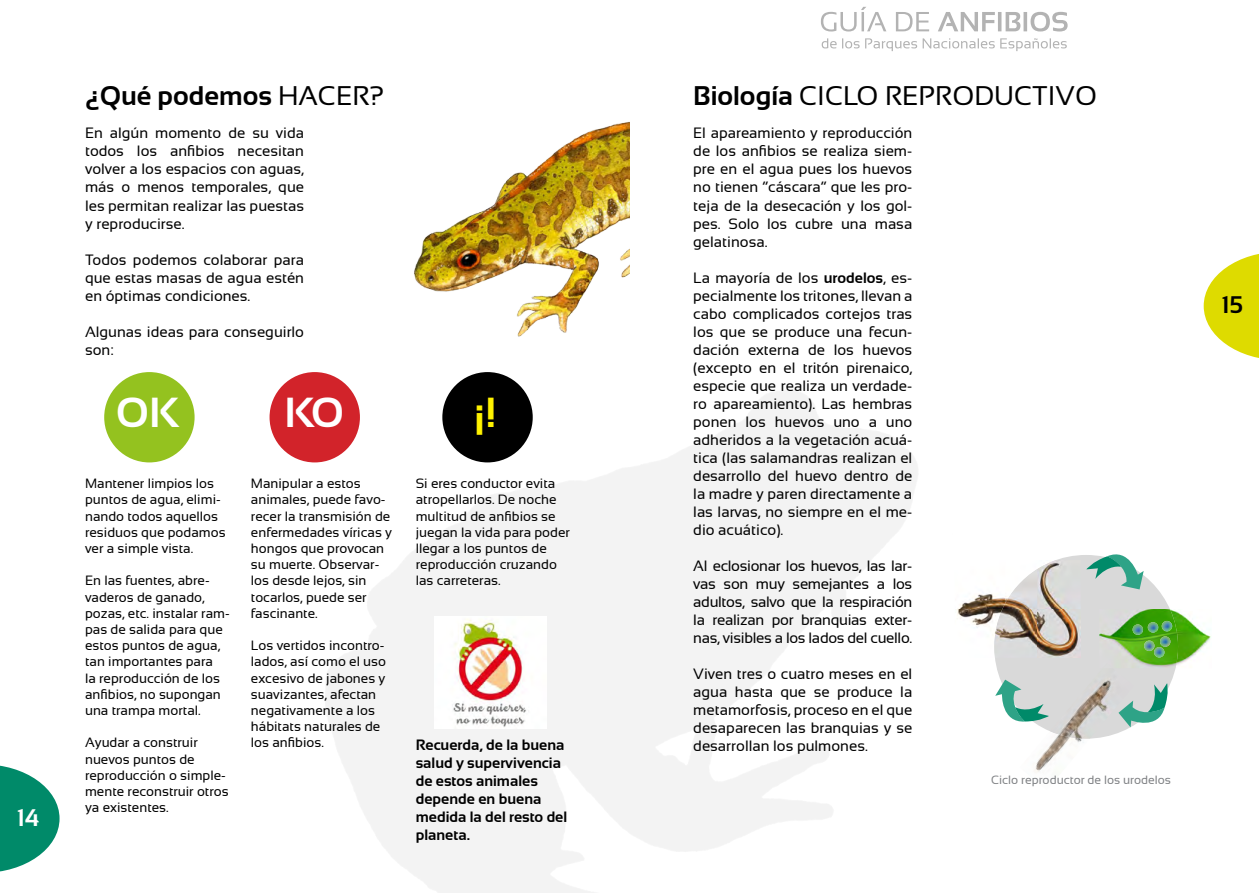
<style>
.page{position:relative;width:1259px;height:893px;background:#fff}
.page>*{position:absolute;margin:0;border:0;box-sizing:border-box;transform-origin:0 0}
.t1{font:700 42px "Sansation";color:#fff}
.t2{font:700 42px "Sansation";color:#fff200}
.t3{font:27px "Sansation";color:#000}
.t4{font:700 27px "Sansation";color:#000}
.t5{font:700 24px "Sansation";color:#000}
.t6{font:700 24px "Sansation";color:#fff}
.t7{font:15px/18px "Sansation";color:#000;text-align:justify}
.t8{font:700 15px/18px "Sansation";color:#000}
.t9{font:13.5px/16.2px "Sansation";color:#000}
.t10{font:12px "Sansation";color:#808285}
.s1{font-weight:400}
.s2{font-weight:700}
</style>
<div class="page">
<svg style="left:821px;top:7px;width:246px;height:25px"></svg>
<svg style="left:821px;top:38px;width:245px;height:13px"></svg>
<img style="left:307px;top:374px;width:611px;height:519px">
<svg style="left:1203px;top:254px;width:56px;height:104px"></svg>
<svg style="left:0;top:765px;width:60px;height:107px"></svg>
<div style="left:104px;top:372px;width:91px;height:90px;background:#94c21f;border-radius:50%"></div>
<div style="left:269px;top:372px;width:91px;height:90px;background:#d2232a;border-radius:50%"></div>
<div style="left:442px;top:372px;width:91px;height:90px;background:#000;border-radius:50%"></div>
<img style="left:435px;top:617px;width:111px;height:111px">
<img style="left:414px;top:122px;width:215px;height:215px">
<div style="left:994px;top:555px;width:184px;height:184px;background:#d9d9d9;border-radius:50%"></div>
<svg style="left:995px;top:680px;width:54px;height:43px"></svg>
<svg style="left:1086px;top:554px;width:57px;height:35px"></svg>
<svg style="left:1134px;top:683px;width:35px;height:42px"></svg>
<img style="left:958px;top:594px;width:44px;height:15px">
<img style="left:957px;top:609px;width:37px;height:19px">
<img style="left:1002px;top:569px;width:35px;height:40px">
<img style="left:1038px;top:560px;width:42px;height:49px">
<img style="left:994px;top:609px;width:85px;height:49px">
<img style="left:1034px;top:739px;width:50px;height:33px">
<img style="left:1050px;top:680px;width:84px;height:59px">
<img style="left:1178px;top:612px;width:33px;height:53px">
<img style="left:1099px;top:609px;width:79px;height:59px">
<svg style="left:1102px;top:663px;width:11px;height:5px"></svg>
<svg style="left:1132px;top:621px;width:40px;height:36px"></svg>
<h3 class="t6" style="left:17px;top:804px;width:24px">14</h3>
<h2 class="t4" style="left:85px;top:80px;width:301px">¿Qué podemos <span class="s1">HACER?</span></h2>
<h2 class="t3" style="left:693px;top:80px;width:405px"><span class="s2">Biología</span> CICLO REPRODUCTIVO</h2>
<p class="t7" style="left:85px;top:124px;width:220px">En algún momento de su vida todos los anfibios necesitan volver a los espacios con aguas, más o menos temporales, que les permitan realizar las puestas y reproducirse.</p>
<p class="t7" style="left:85px;top:250px;width:220px">Todos podemos colaborar para que estas masas de agua estén en óptimas condiciones.</p>
<p class="t7" style="left:85px;top:322px;width:220px">Algunas ideas para conseguirlo son:</p>
<h1 class="t1" style="left:116px;top:389px;width:64px">OK</h1>
<h1 class="t1" style="left:284px;top:389px;width:61px">KO</h1>
<h1 class="t2" style="left:474px;top:389px;width:25px">¡!</h1>
<p class="t9" style="left:85px;top:475px;width:142px">Mantener limpios los puntos de agua, elimi&shy;nando todos aquellos residuos que podamos ver a simple vista.</p>
<p class="t9" style="left:85px;top:573px;width:146px">En las fuentes, abre&shy;vaderos de ganado, pozas, etc. instalar ram&shy;pas de salida para que estos puntos de agua, tan importantes para<br>la reproducción de los anfibios, no supongan una trampa mortal.</p>
<p class="t9" style="left:85px;top:735px;width:145px">Ayudar a construir nuevos puntos de reproducción o simple&shy;mente reconstruir otros ya existentes.</p>
<p class="t9" style="left:251px;top:475px;width:143px">Manipular a estos animales, puede favo&shy;recer la transmisión de enfermedades víricas y hongos que provocan su muerte. Observar&shy;los desde lejos, sin tocarlos, puede ser fascinante.</p>
<p class="t9" style="left:251px;top:637px;width:137px">Los vertidos incontro&shy;lados, así como el uso excesivo de jabones y suavizantes, afectan negativamente a los hábitats naturales de los anfibios.</p>
<p class="t9" style="left:416px;top:475px;width:156px">Si eres conductor evita atropellarlos. De noche multitud de anfibios se juegan la vida para poder llegar a los puntos de reproducción cruzando las carreteras.</p>
<p class="t8" style="left:416px;top:736px;width:153px">Recuerda, de la buena salud y supervivencia de estos animales depende en buena medida la del resto del planeta.</p>
<p class="t7" style="left:693px;top:124px;width:220px">El apareamiento y reproducción de los anfibios se realiza siem&shy;pre en el agua pues los huevos no tienen “cáscara” que les pro&shy;teja de la desecación y los gol&shy;pes. Solo los cubre una masa gelatinosa.</p>
<p class="t7" style="left:693px;top:268px;width:220px">La mayoría de los <span class="s2">urodelos</span>, es&shy;pecialmente los tritones, llevan a cabo complicados cortejos tras los que se produce una fecun&shy;dación externa de los huevos (excepto en el tritón pirenaico, especie que realiza un verdade&shy;ro apareamiento). Las hembras ponen los huevos uno a uno adheridos a la vegetación acuá&shy;tica (las salamandras realizan el desarrollo del huevo dentro de la madre y paren directamente a las larvas, no siempre en el me&shy;dio acuático).</p>
<p class="t7" style="left:693px;top:556px;width:221px">Al eclosionar los huevos, las lar&shy;vas son muy semejantes a los adultos, salvo que la respiración la realizan por branquias exter&shy;nas, visibles a los lados del cuello.</p>
<p class="t7" style="left:693px;top:664px;width:220px">Viven tres o cuatro meses en el agua hasta que se produce la metamorfosis, proceso en el que desaparecen las branquias y se desarrollan los pulmones.</p>
<p class="t10" style="left:991px;top:773px;width:181px">Ciclo reproductor de los urodelos</p>
<h3 class="t5" style="left:1221px;top:292px;width:23px">15</h3>
</div>
